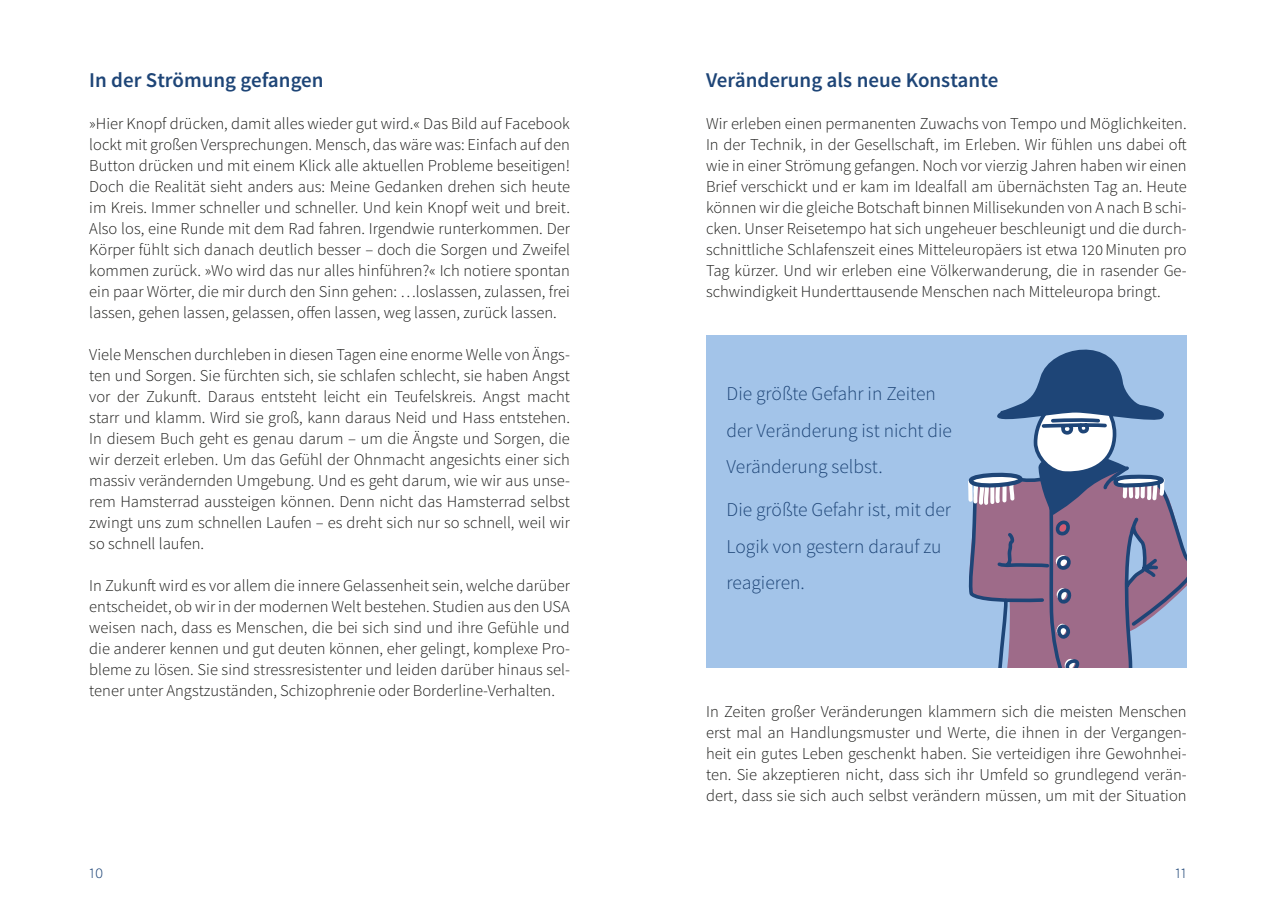
<style>
.page{position:relative;width:1276px;height:915px;background:#fff}
.page>*{position:absolute;margin:0;border:0;box-sizing:border-box;transform-origin:0 0}
.t1{font:600 21px "Source Sans Pro";color:#1e4577}
.t2{font:300 19.5px/36.5px "Source Sans Pro";color:#1e4577}
.t3{font:300 16.5px/21px "Source Sans Pro";color:#1a1a18;text-align:justify}
.t4{font:300 16.5px "Source Sans Pro";color:#1e4577}
</style>
<div class="page">
<div style="left:706px;top:334px;width:480px;height:333px;background:#a3c4e9"></div>
<svg style="left:959px;top:334px;width:227px;height:333px"></svg>
<p class="t1" style="left:89px;top:66px;width:236px">In der Strömung gefangen</p>
<p class="t3" style="left:89px;top:113px;width:482px">»Hier Knopf drücken, damit alles wieder gut wird.« Das Bild auf Facebook lockt mit großen Versprechungen. Mensch, das wäre was: Einfach auf den Button drücken und mit einem Klick alle aktuellen Probleme beseitigen!<br>Doch die Realität sieht anders aus: Meine Gedanken drehen sich heute im Kreis. Immer schneller und schneller. Und kein Knopf weit und breit.<br>Also los, eine Runde mit dem Rad fahren. Irgendwie runterkommen. Der Körper fühlt sich danach deutlich besser – doch die Sorgen und Zweifel kommen zurück. »Wo wird das nur alles hinführen?« Ich notiere spontan ein paar Wörter, die mir durch den Sinn gehen: …loslassen, zulassen, frei lassen, gehen lassen, gelassen, offen lassen, weg lassen, zurück lassen.</p>
<p class="t3" style="left:89px;top:344px;width:482px">Viele Menschen durchleben in diesen Tagen eine enorme Welle von Ängs&shy;ten und Sorgen. Sie fürchten sich, sie schlafen schlecht, sie haben Angst vor der Zukunft. Daraus entsteht leicht ein Teufelskreis. Angst macht starr und klamm. Wird sie groß, kann daraus Neid und Hass entstehen.<br>In diesem Buch geht es genau darum – um die Ängste und Sorgen, die wir derzeit erleben. Um das Gefühl der Ohnmacht angesichts einer sich massiv verändernden Umgebung. Und es geht darum, wie wir aus unse&shy;rem Hamsterrad aussteigen können. Denn nicht das Hamsterrad selbst zwingt uns zum schnellen Laufen – es dreht sich nur so schnell, weil wir so schnell laufen.</p>
<p class="t3" style="left:89px;top:575px;width:482px">In Zukunft wird es vor allem die innere Gelassenheit sein, welche darüber entscheidet, ob wir in der modernen Welt bestehen. Studien aus den USA weisen nach, dass es Menschen, die bei sich sind und ihre Gefühle und die anderer kennen und gut deuten können, eher gelingt, komplexe Pro&shy;bleme zu lösen. Sie sind stressresistenter und leiden darüber hinaus sel&shy;tener unter Angstzuständen, Schizophrenie oder Borderline-Verhalten.</p>
<p class="t1" style="left:706px;top:66px;width:294px">Veränderung als neue Konstante</p>
<p class="t3" style="left:706px;top:113px;width:482px">Wir erleben einen permanenten Zuwachs von Tempo und Möglichkeiten.<br>In der Technik, in der Gesellschaft, im Erleben. Wir fühlen uns dabei oft wie in einer Strömung gefangen. Noch vor vierzig Jahren haben wir einen Brief verschickt und er kam im Idealfall am übernächsten Tag an. Heute können wir die gleiche Botschaft binnen Millisekunden von A nach B schi&shy;cken. Unser Reisetempo hat sich ungeheuer beschleunigt und die durch&shy;schnittliche Schlafenszeit eines Mitteleuropäers ist etwa 120Minuten pro Tag kürzer. Und wir erleben eine Völkerwanderung, die in rasender Ge&shy;schwindigkeit Hunderttausende Menschen nach Mitteleuropa bringt.</p>
<p class="t2" style="left:726px;top:375px;width:227px">Die größte Gefahr in Zeiten der Veränderung ist nicht die<br>Veränderung selbst.</p>
<p class="t2" style="left:726px;top:491px;width:226px">Die größte Gefahr ist, mit der<br>Logik von gestern darauf zu reagieren.</p>
<p class="t3" style="left:706px;top:701px;width:482px">In Zeiten großer Veränderungen klammern sich die meisten Menschen erst mal an Handlungsmuster und Werte, die ihnen in der Vergangen&shy;heit ein gutes Leben geschenkt haben. Sie verteidigen ihre Gewohnhei&shy;ten. Sie akzeptieren nicht, dass sich ihr Umfeld so grundlegend verän&shy;dert, dass sie sich auch selbst verändern müssen, um mit der Situation</p>
<p class="t4" style="left:89px;top:862px;width:15px">10</p>
<p class="t4" style="left:1175px;top:862px;width:13px">11</p>
</div>
